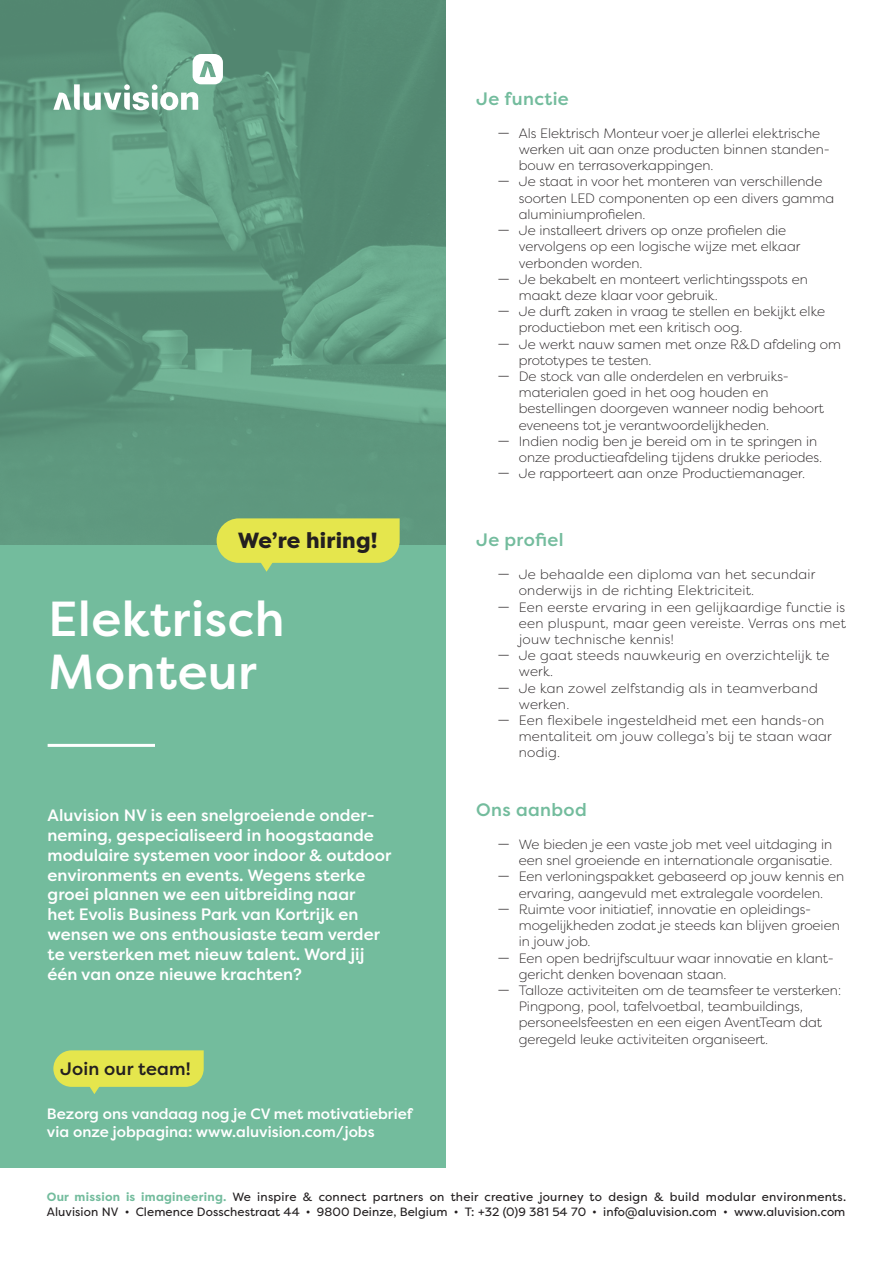
<style>
.page{position:relative;width:893px;height:1263px;background:#fff}
.page>*{position:absolute;margin:0;border:0;box-sizing:border-box;transform-origin:0 0}
.Title_black_heavy_54_pt{font:500 49.2px/52.5px "Filson Pro";letter-spacing:.01em;color:#fff}
.t1{font:800 21.9px "Filson Pro";letter-spacing:.01em;color:#231f20}
.Subtitle_medium_14_pt{font:500 18px "Filson Pro";letter-spacing:.02em;color:#73bc9d}
.t2{font:500 18px "Filson Pro";letter-spacing:.01em;color:#231f20}
.t3{font:500 16.5px/19.8px "Filson Pro";color:#fff}
.t4{font:500 15px/18px "Filson Pro";color:#fff}
.t5{font:300 13.5px/16.2px "Filson Pro";color:#231f20}
.t6{font:300 13.5px/16.2px "Filson Pro";letter-spacing:.02em;color:#231f20}
.t7{font:12px/15px "Filson Pro";letter-spacing:.005em;color:#231f20}
.s1{font-size:15.75px}
.s2{font-weight:700;color:#73bc9d}
</style>
<div class="page">
<img style="left:0;top:0;width:446px;height:545px">
<div style="left:0;top:545px;width:446px;height:622px;background:#73bc9d"></div>
<svg style="left:53px;top:54px;width:170px;height:56px"></svg>
<svg style="left:217px;top:518px;width:183px;height:54px"></svg>
<svg style="left:53px;top:1050px;width:151px;height:44px"></svg>
<hr style="left:48px;top:744px;width:107px;height:3px;background:#fff">
<h2 class="t1" style="left:238px;top:527px;width:141px">We’re hiring!</h2>
<p class="Title_black_heavy_54_pt" style="left:48px;top:592px;width:238px">Elektrisch<br>Monteur</p>
<p class="t3" style="left:48px;top:805px;width:345px">Aluvision NV is een snelgroeiende onder&shy;neming, gespecialiseerd in hoogstaande modulaire systemen voor indoor &amp; outdoor environments en events. Wegens sterke groei plannen we een uitbreiding naar<br>het Evolis Business Park van Kortrijk en wensen we ons enthousiaste team verder te versterken met nieuw talent. Word jij één van onze nieuwe krachten?</p>
<h3 class="t2" style="left:60px;top:1056px;width:132px">Join our team!</h3>
<p class="t4" style="left:47px;top:1104px;width:367px">Bezorg ons vandaag nog je CV met motivatiebrief via onze jobpagina: www.aluvision.com/jobs</p>
<p class="Subtitle_medium_14_pt" style="left:476px;top:86px;width:94px">Je functie</p>
<p class="t5" style="left:519px;top:125px;width:312px;text-indent:-21px"><span class="s1">—</span> Als Elektrisch Monteur voer je allerlei elektrische werken uit aan onze producten binnen standen&shy;bouw en terrasoverkappingen.</p>
<p class="t5" style="left:519px;top:173px;width:317px;text-indent:-21px"><span class="s1">—</span> Je staat in voor het monteren van verschillende soorten LED componenten op een divers gamma aluminiumprofielen.</p>
<p class="t5" style="left:519px;top:222px;width:283px;text-indent:-21px"><span class="s1">—</span> Je installeert drivers op onze profielen die vervolgens op een logische wijze met elkaar verbonden worden.</p>
<p class="t5" style="left:519px;top:271px;width:290px;text-indent:-21px"><span class="s1">—</span> Je bekabelt en monteert verlichtingsspots en maakt deze klaar voor gebruik.</p>
<p class="t5" style="left:519px;top:303px;width:308px;text-indent:-21px"><span class="s1">—</span> Je durft zaken in vraag te stellen en bekijkt elke productiebon met een kritisch oog.</p>
<p class="t5" style="left:519px;top:335px;width:324px;text-indent:-21px"><span class="s1">—</span> Je werkt nauw samen met onze R&amp;D afdeling om prototypes te testen.</p>
<p class="t5" style="left:519px;top:368px;width:307px;text-indent:-21px"><span class="s1">—</span> De stock van alle onderdelen en verbruiks&shy;materialen goed in het oog houden en bestellingen doorgeven wanneer nodig behoort eveneens tot je verantwoordelijkheden.</p>
<p class="t5" style="left:519px;top:433px;width:305px;text-indent:-21px"><span class="s1">—</span> Indien nodig ben je bereid om in te springen in onze productieafdeling tijdens drukke periodes.</p>
<p class="t5" style="left:497px;top:465px;width:309px"><span class="s1">—</span> Je rapporteert aan onze Productiemanager.</p>
<p class="Subtitle_medium_14_pt" style="left:476px;top:527px;width:89px">Je profiel</p>
<p class="t6" style="left:519px;top:566px;width:298px;text-indent:-21px"><span class="s1">—</span> Je behaalde een diploma van het secundair onderwijs in de richting Elektriciteit.</p>
<p class="t5" style="left:519px;top:598px;width:329px;text-align:justify;text-indent:-21px"><span class="s1">—</span> Een eerste ervaring in een gelijkaardige functie is een pluspunt, maar geen vereiste. Verras ons met jouw technische kennis!</p>
<p class="t6" style="left:519px;top:647px;width:312px;text-indent:-21px"><span class="s1">—</span> Je gaat steeds nauwkeurig en overzichtelijk te werk.</p>
<p class="t6" style="left:519px;top:679px;width:300px;text-indent:-21px"><span class="s1">—</span> Je kan zowel zelfstandig als in teamverband werken.</p>
<p class="t6" style="left:519px;top:712px;width:314px;text-indent:-21px"><span class="s1">—</span> Een flexibele ingesteldheid met een hands-on mentaliteit om jouw collega’s bij te staan waar nodig.</p>
<p class="Subtitle_medium_14_pt" style="left:476px;top:797px;width:112px">Ons aanbod</p>
<p class="t5" style="left:497px;top:836px;width:336px;text-align:right"><span class="s1">—</span> We bieden je een vaste job met veel uitdaging in een snel groeiende en internationale organisatie.</p>
<p class="t5" style="left:497px;top:868px;width:348px;text-align:center"><span class="s1">—</span> Een verloningspakket gebaseerd op jouw kennis en ervaring, aangevuld met extralegale voordelen.</p>
<p class="t5" style="left:519px;top:901px;width:322px;text-indent:-21px"><span class="s1">—</span> Ruimte voor initiatief, innovatie en opleidings&shy;mogelijkheden zodat je steeds kan blijven groeien in jouw job.</p>
<p class="t5" style="left:519px;top:949px;width:317px;text-indent:-21px"><span class="s1">—</span> Een open bedrijfscultuur waar innovatie en klant&shy;gericht denken bovenaan staan.</p>
<p class="t5" style="left:519px;top:982px;width:324px;text-indent:-21px"><span class="s1">—</span> Talloze activiteiten om de teamsfeer te versterken:<br>Pingpong, pool, tafelvoetbal, teambuildings, personeelsfeesten en een eigen AventTeam dat geregeld leuke activiteiten organiseert.</p>
<p class="t7" style="left:47px;top:1189px;width:801px"><span class="s2">Our mission is imagineering.</span> We inspire &amp; connect partners on their creative journey to design &amp; build modular environments.<br>Aluvision NV • Clemence Dosschestraat 44 • 9800 Deinze, Belgium • T: +32 (0)9 381 54 70 • info@aluvision.com • www.aluvision.com</p>
</div>
